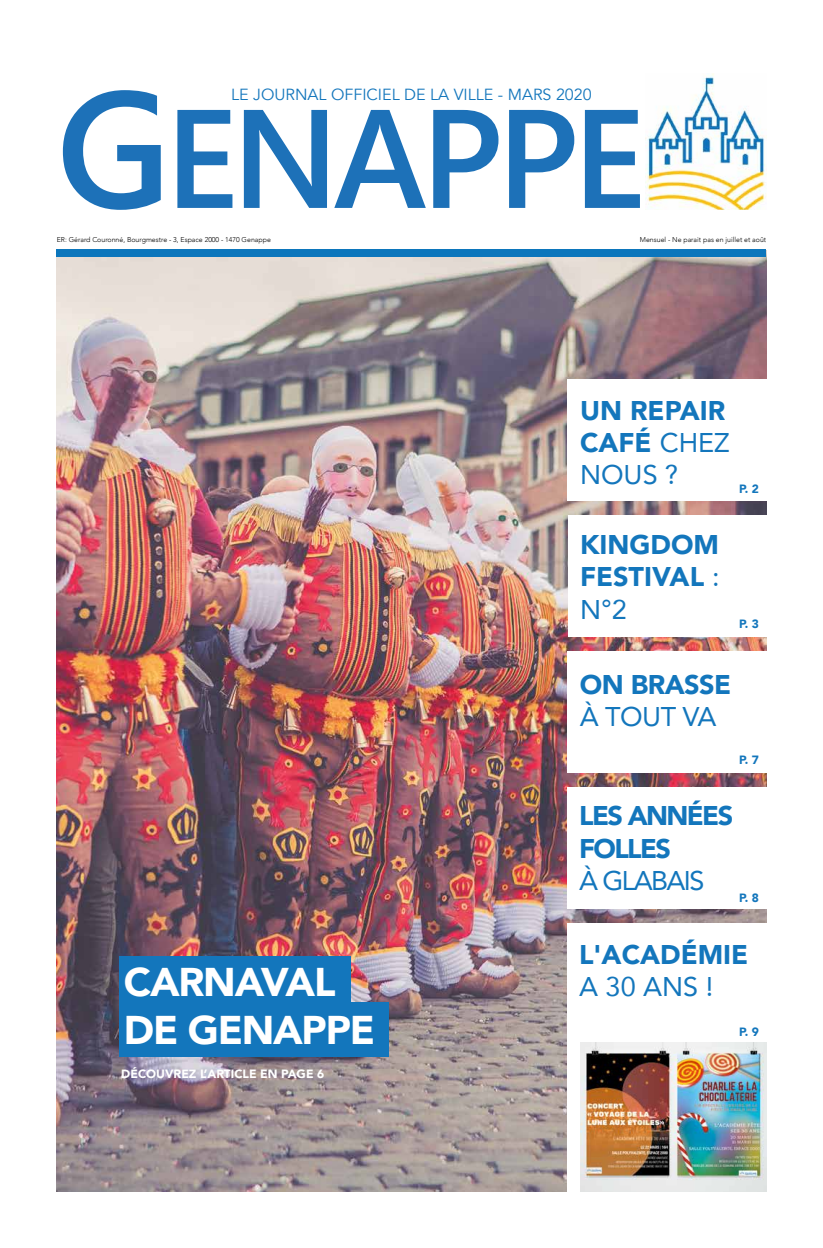
<style>
.page{position:relative;width:823px;height:1248px;background:#fff}
.page>*{position:absolute;margin:0;border:0;box-sizing:border-box;transform-origin:0 0}
.t1{font:900 40px/48px "Avenir";letter-spacing:-.03em;color:#fff}
.t2{font:900 27px/32.4px "Avenir";color:#1376bc;text-align:justify}
.t3{font:27px "Avenir";letter-spacing:-.06em;color:#1376bc}
.t4{font:900 27px/32.4px "Avenir";letter-spacing:-.06em;color:#1376bc}
.t5{font:900 27px "Avenir";letter-spacing:-.02em;color:#1376bc}
.t6{font:16.1px "Avenir";color:#1376bc}
.t7{font:900 12px "Avenir";color:#fff}
.t8{font:900 12px "Avenir";color:#1376bc}
.t9{font:300 7px "Avenir";color:#000}
.s1{font-weight:400}
</style>
<div class="page">
<img style="left:57px;top:257px;width:708px;height:934px">
<div style="left:567px;top:923px;width:206px;height:268px;background:#fff"></div>
<div style="left:57px;top:249px;width:708px;height:8px;background:#0c76bc"></div>
<img style="left:580px;top:1042px;width:185px;height:149px">
<svg style="left:63px;top:90px;width:98px;height:120px"></svg>
<svg style="left:177px;top:110px;width:55px;height:98px"></svg>
<svg style="left:244px;top:110px;width:83px;height:98px"></svg>
<svg style="left:334px;top:110px;width:91px;height:98px"></svg>
<svg style="left:433px;top:110px;width:65px;height:98px"></svg>
<svg style="left:509px;top:110px;width:65px;height:98px"></svg>
<svg style="left:584px;top:110px;width:55px;height:98px"></svg>
<img style="left:645px;top:73px;width:120px;height:137px">
<div style="left:119px;top:1001px;width:269px;height:55px;background:#1376bc"></div>
<div style="left:119px;top:955px;width:232px;height:50px;background:#1376bc"></div>
<div style="left:567px;top:787px;width:207px;height:121px;background:#fff"></div>
<div style="left:567px;top:651px;width:211px;height:122px;background:#fff"></div>
<div style="left:567px;top:515px;width:214px;height:122px;background:#fff"></div>
<div style="left:567px;top:379px;width:215px;height:122px;background:#fff"></div>
<h3 class="t6" style="left:231px;top:85px;width:362px">LE JOURNAL OFFICIEL DE LA VILLE - MARS 2020</h3>
<p class="t9" style="left:57px;top:235px;width:216px">ER: Gérard Couronné, Bourgmestre - 3, Espace 2000 - 1470 Genappe</p>
<p class="t9" style="left:639px;top:235px;width:128px">Mensuel - Ne parait pas en juillet et août</p>
<h1 class="t1" style="left:124px;top:956px;width:252px">CARNAVAL<br>DE GENAPPE</h1>
<h3 class="t7" style="left:121px;top:1063px;width:204px">DÉCOUVREZ L’ARTICLE EN PAGE 6</h3>
<h2 class="t2" style="left:579px;top:393px;width:151px;text-align:left">UN REPAIR<br>CAFÉ <span class="s1">CHEZ<br>NOUS ?</span></h2>
<h3 class="t8" style="left:738px;top:478px;width:21px">P. 2</h3>
<h2 class="t2" style="left:579px;top:527px;width:141px">KINGDOM FESTIVAL <span class="s1">:<br>N°2</span></h2>
<h3 class="t8" style="left:738px;top:614px;width:21px">P. 3</h3>
<h2 class="t5" style="left:579px;top:661px;width:153px">ON BRASSE</h2>
<h2 class="t3" style="left:579px;top:694px;width:138px">À TOUT VA</h2>
<h3 class="t8" style="left:738px;top:749px;width:21px">P. 7</h3>
<h2 class="t4" style="left:578px;top:799px;width:155px">LES ANNÉES<br>FOLLES</h2>
<h2 class="t3" style="left:578px;top:859px;width:127px">À GLABAIS</h2>
<h3 class="t8" style="left:738px;top:887px;width:21px">P. 8</h3>
<h2 class="t2" style="left:578px;top:937px;width:170px">L'ACADÉMIE</h2>
<h2 class="t3" style="left:578px;top:965px;width:136px">A 30 ANS !</h2>
<h3 class="t8" style="left:738px;top:1021px;width:21px">P. 9</h3>
</div>
